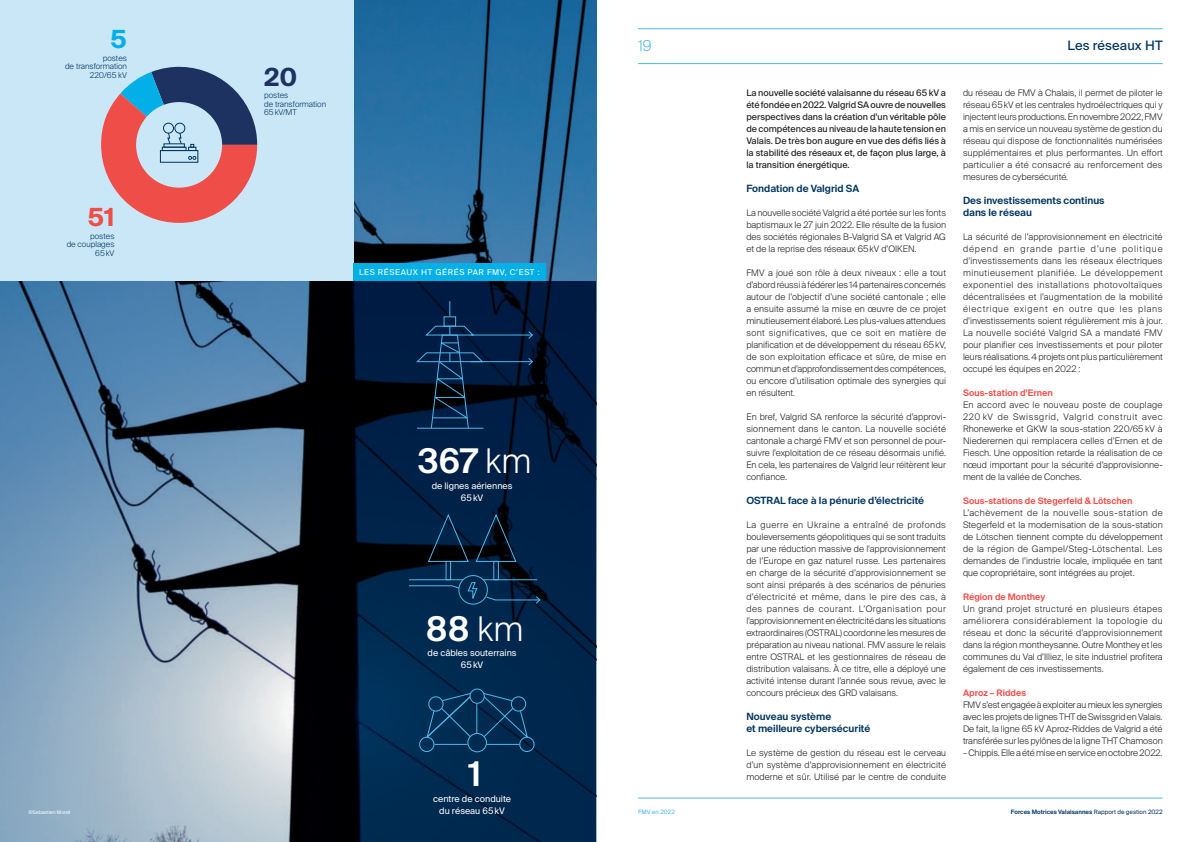
<style>
.page{position:relative;width:1191px;height:842px;background:#fff}
.page>*{position:absolute;margin:0;border:0;box-sizing:border-box;transform-origin:0 0}
.t1{font:600 34px "Suisse Intl";color:#fff}
.t2{font:700 25px "Suisse Intl";color:#1e3261}
.t3{font:700 25px "Suisse Intl";color:#ef4d48}
.t4{font:700 25px "Suisse Intl";color:#03afe7}
.t5{font:300 15px "Suisse Intl";color:#4eb9e9}
.t6{font:13px "Suisse Intl";letter-spacing:.01em;color:#003560}
.t7{font:600 10px/12px "Suisse Intl";color:#003560}
.t8{font:300 9px/12px "Suisse Intl";color:#231f20;text-align:justify}
.t9{font:9px/12px "Suisse Intl";color:#231f20;text-align:justify}
.t10{font:600 9px "Suisse Intl";color:#ef4d48}
.t11{font:9px/12px "Suisse Intl";color:#fff;text-align:center}
.t12{font:300 8px/8.5px "Suisse Intl";color:#003560;text-align:right}
.t13{font:8px "Suisse Intl";letter-spacing:.075em;color:#fff}
.t14{font:600 6px "Suisse Intl";color:#003560}
.t15{font:6px "Suisse Intl";color:#4eb9e9}
.t16{font:5px "Suisse Intl";color:#fff}
.s1{font-weight:300}
.s2{font-weight:400}
</style>
<div class="page">
<hr style="left:638px;top:28px;width:524px;height:1px;background:#4eb9e9">
<hr style="left:638px;top:798px;width:524px;height:1px;background:#4eb9e9">
<hr style="left:638px;top:63px;width:524px;height:1px;background:#4eb9e9">
<img style="left:0;top:0;width:596px;height:842px">
<svg style="left:353px;top:281px;width:243px;height:561px;background:#002144"></svg>
<div style="left:0;top:0;width:353px;height:281px;background:#cae7f7"></div>
<div style="left:444px;top:316px;width:12px;height:10px;border:1px solid #4eb9e9"></div>
<svg style="left:449px;top:301px;width:1px;height:15px"></svg>
<svg style="left:416px;top:325px;width:68px;height:104px;background:#072647"></svg>
<hr style="left:471px;top:335px;width:61px;height:1px;background:#4eb9e9">
<svg style="left:528px;top:331px;width:5px;height:8px"></svg>
<hr style="left:471px;top:361px;width:61px;height:1px;background:#4eb9e9">
<svg style="left:528px;top:357px;width:5px;height:9px"></svg>
<svg style="left:408px;top:585px;width:51px;height:4px"></svg>
<div style="left:458px;top:575px;width:30px;height:29px;border:1px solid #4eb9e9;border-radius:50%"></div>
<svg style="left:467px;top:582px;width:10px;height:19px"></svg>
<svg style="left:486px;top:596px;width:55px;height:8px"></svg>
<hr style="left:409px;top:579px;width:54px;height:1px;background:#4eb9e9">
<hr style="left:483px;top:579px;width:54px;height:1px;background:#4eb9e9">
<div style="left:419px;top:737px;width:15px;height:15px;border:1px solid #4eb9e9;border-radius:50%"></div>
<div style="left:467px;top:733px;width:20px;height:19px;border:1px solid #4eb9e9;border-radius:50%"></div>
<div style="left:470px;top:689px;width:14px;height:15px;border:1px solid #4eb9e9;border-radius:50%"></div>
<div style="left:519px;top:737px;width:15px;height:15px;border:1px solid #4eb9e9;border-radius:50%"></div>
<hr style="left:434px;top:744px;width:33px;height:1px;background:#4eb9e9">
<hr style="left:486px;top:744px;width:33px;height:1px;background:#4eb9e9">
<svg style="left:483px;top:693px;width:45px;height:46px;background:#07375d"></svg>
<svg style="left:426px;top:693px;width:51px;height:46px;background:#083c63"></svg>
<svg style="left:101px;top:66px;width:156px;height:157px"></svg>
<div style="left:353px;top:263px;width:193px;height:18px;background:#03afe7"></div>
<div style="left:446px;top:561px;width:5px;height:19px;border:1px solid #4eb9e9"></div>
<svg style="left:428px;top:513px;width:41px;height:49px;background:#05223c"></svg>
<div style="left:493px;top:561px;width:5px;height:19px;border:1px solid #4eb9e9"></div>
<svg style="left:475px;top:513px;width:42px;height:49px;background:#051d34"></svg>
<h2 class="t4" style="left:110px;top:25px;width:18px">5</h2>
<p class="t12" style="left:65px;top:54px;width:63px">postes<br>de transformation<br>220/65 kV</p>
<h2 class="t3" style="left:87px;top:203px;width:29px">51</h2>
<p class="t12" style="left:67px;top:232px;width:49px">postes<br>de couplages<br>65kV</p>
<p class="t16" style="left:28px;top:809px;width:44px">©Sebastien Moret</p>
<h2 class="t2" style="left:264px;top:63px;width:35px">20</h2>
<p class="t12" style="left:264px;top:91px;width:63px;text-align:left">postes<br>de transformation<br>65kV/MT</p>
<p class="t13" style="left:359px;top:268px;width:182px">LES RÉSEAUX HT GÉRÉS PAR FMV, C’EST :</p>
<h1 class="t1" style="left:418px;top:441px;width:115px">367 <span class="s1">km</span></h1>
<p class="t11" style="left:432px;top:480px;width:82px">de lignes aériennes<br>65kV</p>
<h1 class="t1" style="left:426px;top:609px;width:99px">88 <span class="s1">km</span></h1>
<p class="t11" style="left:427px;top:647px;width:91px">de câbles souterrains<br>65kV</p>
<h1 class="t1" style="left:468px;top:754px;width:14px">1</h1>
<p class="t11" style="left:433px;top:792px;width:80px">centre de conduite du réseau 65kV</p>
<h3 class="t5" style="left:638px;top:37px;width:15px">19</h3>
<p class="t9" style="left:746px;top:87px;width:201px">La nouvelle société valaisanne du réseau 65 kV a été fondée en 2022. Valgrid SA ouvre de nouvelles perspectives dans la création d’un véritable pôle de compétences au niveau de la haute tension en Valais. De très bon augure en vue des défis liés à la stabilité des réseaux et, de façon plus large, à la transition énergétique.</p>
<p class="t7" style="left:746px;top:183px;width:114px">Fondation de Valgrid SA</p>
<p class="t8" style="left:746px;top:207px;width:201px">La nouvelle société Valgrid a été portée sur les fonts baptismaux le 27 juin 2022. Elle résulte de la fusion des sociétés régionales B-Valgrid SA et Valgrid AG et de la reprise des réseaux 65kV d’OIKEN.</p>
<p class="t8" style="left:746px;top:267px;width:201px">FMV a joué son rôle à deux niveaux : elle a tout d’abord réussi à fédérer les 14 partenaires concernés autour de l’objectif d’une société cantonale ; elle a ensuite assumé la mise en œuvre de ce projet minutieusement élaboré. Les plus-values attendues sont significatives, que ce soit en matière de planification et de développement du réseau 65kV, de son exploitation efficace et sûre, de mise en commun et d’approfondissement des compétences, ou encore d’utilisation optimale des synergies qui en résultent.</p>
<p class="t8" style="left:746px;top:411px;width:201px">En bref, Valgrid SA renforce la sécurité d’approvi&shy;sionnement dans le canton. La nouvelle société cantonale a chargé FMV et son personnel de pour&shy;suivre l’exploitation de ce réseau désormais unifié.<br>En cela, les partenaires de Valgrid leur réitèrent leur confiance.</p>
<p class="t7" style="left:746px;top:495px;width:179px">OSTRAL face à la pénurie d’électricité</p>
<p class="t8" style="left:746px;top:519px;width:201px">La guerre en Ukraine a entraîné de profonds bouleversements géopolitiques qui se sont traduits par une réduction massive de l’approvisionnement de l’Europe en gaz naturel russe. Les partenaires en charge de la sécurité d’approvisionnement se sont ainsi préparés à des scénarios de pénuries d’électricité et même, dans le pire des cas, à des pannes de courant. L’Organisation pour l’approvisionnement en électricité dans les situations extraordinaires (OSTRAL) coordonne les mesures de préparation au niveau national. FMV assure le relais entre OSTRAL et les gestionnaires de réseau de distribution valaisans. À ce titre, elle a déployé une activité intense durant l’année sous revue, avec le concours précieux des GRD valaisans.</p>
<p class="t7" style="left:746px;top:711px;width:126px">Nouveau système<br>et meilleure cybersécurité</p>
<p class="t8" style="left:746px;top:747px;width:201px">Le système de gestion du réseau est le cerveau d’un système d’approvisionnement en électricité moderne et sûr. Utilisé par le centre de conduite</p>
<h3 class="t6" style="left:1067px;top:37px;width:97px">Les réseaux HT</h3>
<p class="t8" style="left:963px;top:87px;width:201px">du réseau de FMV à Chalais, il permet de piloter le réseau 65kV et les centrales hydroélectriques qui y injectent leurs productions. En novembre 2022, FMV a mis en service un nouveau système de gestion du réseau qui dispose de fonctionnalités numérisées supplémentaires et plus performantes. Un effort particulier a été consacré au renforcement des mesures de cybersécurité.</p>
<p class="t7" style="left:963px;top:195px;width:143px">Des investissements continus dans le réseau</p>
<p class="t8" style="left:963px;top:231px;width:201px">La sécurité de l’approvisionnement en électricité dépend en grande partie d’une politique d’investissements dans les réseaux électriques minutieusement planifiée. Le développement exponentiel des installations photovoltaïques décentralisées et l’augmentation de la mobilité électrique exigent en outre que les plans d’investissements soient régulièrement mis à jour.<br>La nouvelle société Valgrid SA a mandaté FMV pour planifier ces investissements et pour piloter leurs réalisations. 4 projets ont plus particulièrement occupé les équipes en 2022 :</p>
<p class="t10" style="left:963px;top:388px;width:91px">Sous-station d’Ernen</p>
<p class="t8" style="left:963px;top:399px;width:201px">En accord avec le nouveau poste de couplage 220 kV de Swissgrid, Valgrid construit avec Rhonewerke et GKW la sous-station 220/65 kV à Niederernen qui remplacera celles d’Ernen et de Fiesch. Une opposition retarde la réalisation de ce nœud important pour la sécurité d’approvisionne&shy;ment de la vallée de Conches.</p>
<p class="t10" style="left:963px;top:496px;width:171px">Sous-stations de Stegerfeld &amp; Lötschen</p>
<p class="t8" style="left:963px;top:507px;width:201px">L’achèvement de la nouvelle sous-station de Stegerfeld et la modernisation de la sous-station de Lötschen tiennent compte du développement de la région de Gampel/Steg-Lötschental. Les demandes de l’industrie locale, impliquée en tant que copropriétaire, sont intégrées au projet.</p>
<p class="t10" style="left:963px;top:592px;width:84px">Région de Monthey</p>
<p class="t8" style="left:963px;top:603px;width:201px">Un grand projet structuré en plusieurs étapes améliorera considérablement la topologie du réseau et donc la sécurité d’approvisionnement dans la région montheysanne. Outre Monthey et les communes du Val d’Illiez, le site industriel profitera également de ces investissements.</p>
<p class="t10" style="left:963px;top:688px;width:65px">Aproz – Riddes</p>
<p class="t8" style="left:963px;top:699px;width:201px">FMV s’est engagée à exploiter au mieux les synergies avec les projets de lignes THT de Swissgrid en Valais.<br>De fait, la ligne 65 kV Aproz-Riddes de Valgrid a été transférée sur les pylônes de la ligne THT Chamoson</p>
<p class="t8" style="left:963px;top:747px;width:201px">– Chippis. Elle a été mise en service en octobre 2022.</p>
<p class="t15" style="left:638px;top:808px;width:38px">FMV en 2022</p>
<p class="t14" style="left:1011px;top:808px;width:153px">Forces Motrices Valaisannes <span class="s2">Rapport de gestion 2022</span></p>
</div>
